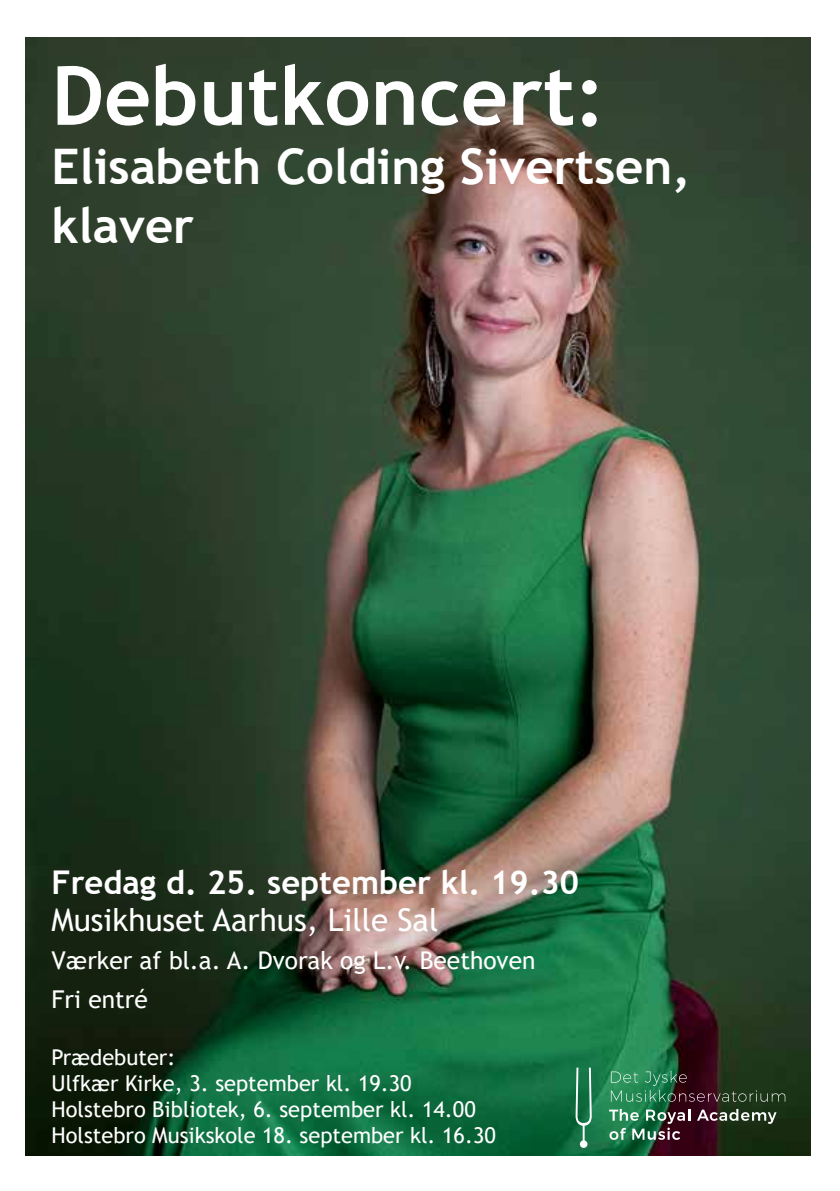
<style>
.page{position:relative;width:840px;height:1191px;background:#fff}
.page>*{position:absolute;margin:0;border:0;box-sizing:border-box;transform-origin:0 0}
.t1{font:700 81.8px "Trebuchet MS";color:#fff}
.t2{font:700 49px/58.8px "Trebuchet MS";color:#fff}
.t3{font:700 32.6px "Trebuchet MS";color:#fff}
.t4{font:31.4px "Trebuchet MS";color:#fff}
.t5{font:24.6px/38.2px "Trebuchet MS";color:#fff}
.t6{font:21.8px/26.2px "Trebuchet MS";color:#fff}
</style>
<div class="page">
<img style="left:26px;top:37px;width:783px;height:1118px">
<svg style="left:575px;top:1067px;width:16px;height:81px"></svg>
<svg style="left:610px;top:1070px;width:174px;height:31px;background:#325139"></svg>
<svg style="left:696px;top:1109px;width:80px;height:14px"></svg>
<svg style="left:608px;top:1109px;width:81px;height:30px;background:#567964"></svg>
<h1 class="t1" style="left:52px;top:45px;width:555px">Debutkoncert:</h1>
<h2 class="t2" style="left:52px;top:137px;width:640px">Elisabeth Colding Sivertsen, klaver</h2>
<h3 class="t3" style="left:52px;top:861px;width:528px">Fredag d. 25. september kl. 19.30</h3>
<h3 class="t4" style="left:52px;top:900px;width:388px">Musikhuset Aarhus, Lille Sal</h3>
<p class="t5" style="left:52px;top:941px;width:485px">Værker af bl.a. A. Dvorak og L.v. Beethoven<br>Fri entré</p>
<p class="t6" style="left:52px;top:1043px;width:445px">Prædebuter:<br>Ulfkær Kirke, 3. september kl. 19.30<br>Holstebro Bibliotek, 6. september kl. 14.00<br>Holstebro Musikskole 18. september kl. 16.30</p>
</div>
